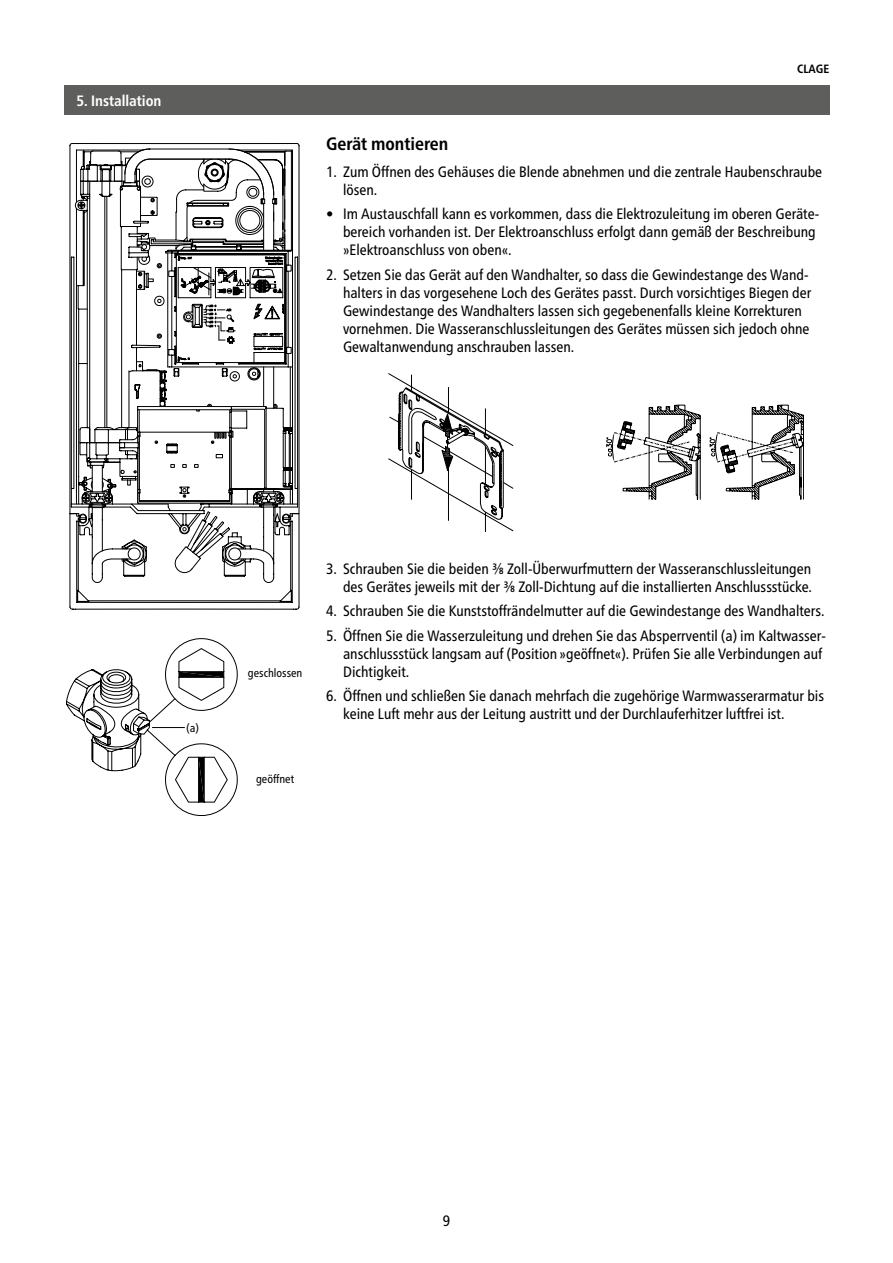
<style>
.page{position:relative;width:893px;height:1263px;background:#fff}
.page>*{position:absolute;margin:0;border:0;box-sizing:border-box;transform-origin:0 0}
.t1{font:700 condensed 18px "Frutiger Neue LTW1 G";color:#000}
.t2{font:condensed 15px/18px "Frutiger Neue LTW1 G";color:#000}
.t3{font:700 condensed 15px "Frutiger Neue LTW1 G";color:#fff}
.t4{font:700 condensed 12px "Frutiger Neue LTW1 G";color:#000}
.t5{font:condensed 11.7px "Frutiger Neue LTW1 G";color:#000}
</style>
<div class="page">
<svg style="left:69px;top:536px;width:231px;height:74px"></svg>
<svg style="left:71px;top:149px;width:227px;height:359px"></svg>
<svg style="left:74px;top:180px;width:4px;height:397px"></svg>
<svg style="left:77px;top:148px;width:158px;height:366px"></svg>
<svg style="left:101px;top:149px;width:192px;height:62px"></svg>
<svg style="left:78px;top:211px;width:215px;height:373px"></svg>
<div style="left:64px;top:85px;width:765px;height:30px;background:#5e5e5d"></div>
<svg style="left:66px;top:638px;width:172px;height:178px"></svg>
<hr style="left:152px;top:727px;width:33px;height:1px;background:#000">
<svg style="left:388px;top:373px;width:126px;height:159px"></svg>
<svg style="left:606px;top:404px;width:198px;height:96px"></svg>
<p class="t3" style="left:77px;top:92px;width:86px">5. Installation</p>
<p class="t1" style="left:326px;top:133px;width:124px">Gerät montieren</p>
<p class="t4" style="left:797px;top:62px;width:34px">CLAGE</p>
<p class="t2" style="left:343px;top:163px;width:481px;text-indent:-17px">1. Zum Öffnen des Gehäuses die Blende abnehmen und die zentrale Haubenschraube lösen.</p>
<p class="t2" style="left:343px;top:205px;width:477px;text-indent:-17px">• Im Austauschfall kann es vorkommen, dass die Elektrozuleitung im oberen Geräte&shy;bereich vorhanden ist. Der Elektroanschluss erfolgt dann gemäß der Beschreibung »Elektroanschluss von oben«.</p>
<p class="t2" style="left:343px;top:265px;width:470px;text-indent:-17px">2. Setzen Sie das Gerät auf den Wandhalter, so dass die Gewindestange des Wand&shy;halters in das vorgesehene Loch des Gerätes passt. Durch vorsichtiges Biegen der Gewindestange des Wandhalters lassen sich gegebenenfalls kleine Korrekturen vornehmen. Die Wasseranschlussleitungen des Gerätes müssen sich jedoch ohne Gewaltanwendung anschrauben lassen.</p>
<p class="t5" style="left:187px;top:721px;width:14px">(a)</p>
<p class="t5" style="left:248px;top:666px;width:56px">geschlossen</p>
<p class="t5" style="left:256px;top:772px;width:40px">geöffnet</p>
<p class="t2" style="left:326px;top:560px;width:488px;text-align:right">3. Schrauben Sie die beiden ⅜ Zoll-Überwurfmuttern der Wasseranschlussleitungen des Gerätes jeweils mit der ⅜ Zoll-Dichtung auf die installierten Anschlussstücke.</p>
<p class="t2" style="left:326px;top:602px;width:500px">4. Schrauben Sie die Kunststoffrändelmutter auf die Gewindestange des Wandhalters.</p>
<p class="t2" style="left:343px;top:626px;width:483px;text-indent:-17px">5. Öffnen Sie die Wasserzuleitung und drehen Sie das Absperrventil (a) im Kaltwasser&shy;anschlussstück langsam auf (Position »geöffnet«). Prüfen Sie alle Verbindungen auf<br>Dichtigkeit.</p>
<p class="t2" style="left:343px;top:687px;width:482px;text-indent:-17px">6. Öffnen und schließen Sie danach mehrfach die zugehörige Warmwasserarmatur bis keine Luft mehr aus der Leitung austritt und der Durchlauferhitzer luftfrei ist.</p>
<p class="t2" style="left:443px;top:1212px;width:9px">9</p>
</div>
